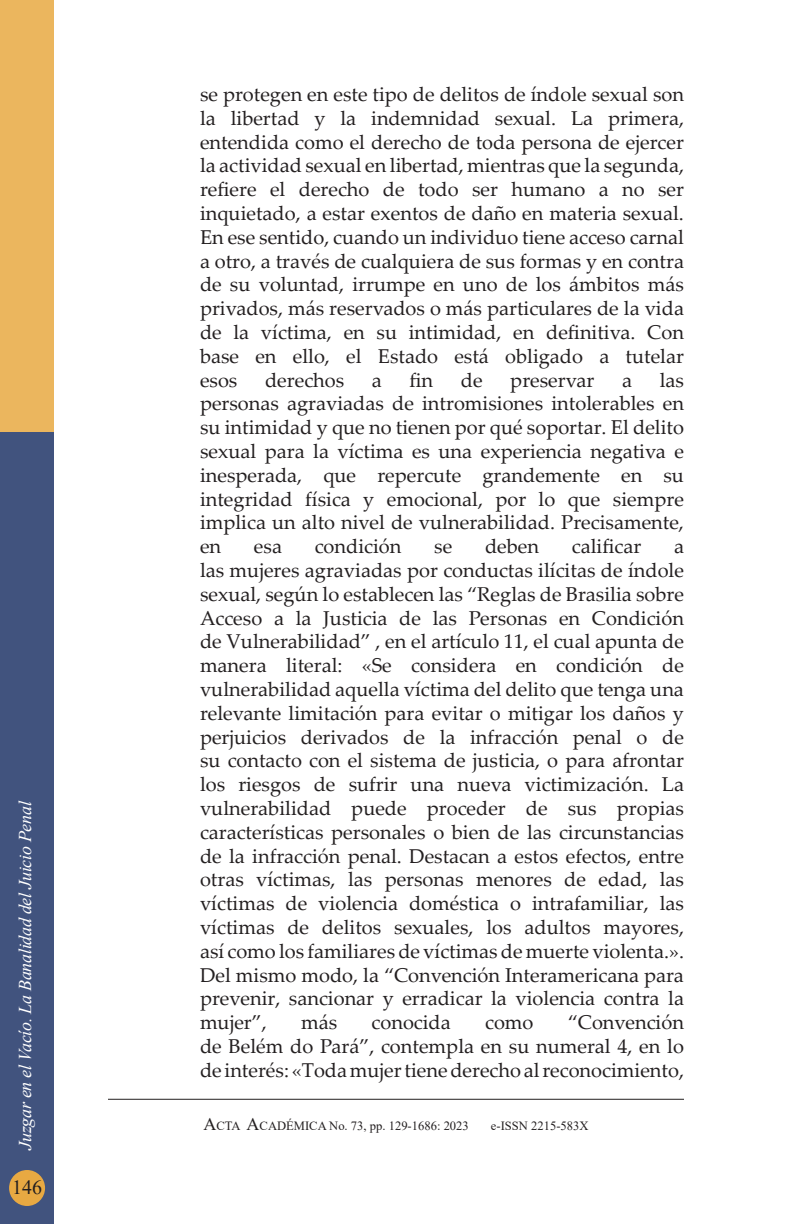
<style>
.page{position:relative;width:792px;height:1224px;background:#fff}
.page>*{position:absolute;margin:0;border:0;box-sizing:border-box;transform-origin:0 0}
.t1{font:20px/23.8px "Palatino Linotype";color:#231f20;text-align:justify}
.t2{font:20px "Times New Roman";color:#231f20}
.t3{font:italic 18px "Times New Roman";letter-spacing:-.015em;color:#fff}
.t4{font:12.6px "Times New Roman";color:#231f20}
.s1{font-size:18px}
</style>
<div class="page">
<hr style="left:108px;top:1099px;width:576px;height:1px;background:#231f20">
<div style="left:0;top:432px;width:54px;height:792px;background:#41537e"></div>
<div style="left:0;top:0;width:54px;height:432px;background:#ebb65e"></div>
<div style="left:9px;top:1170px;width:36px;height:36px;background:#e8a942;border-radius:50%"></div>
<p class="t3" style="left:13px;top:1150px;width:350px;rotate:-90deg">Juzgar en el Vacío. La Banalidad del Juicio Penal</p>
<p class="t2" style="left:12px;top:1174px;width:31px">146</p>
<p class="t1" style="left:200px;top:82px;width:486px">se protegen en este tipo de delitos de índole sexual son la libertad y la indemnidad sexual. La primera, entendida como el derecho de toda persona de ejercer la actividad sexual en libertad, mientras que la segunda, refiere el derecho de todo ser humano a no ser inquietado, a estar exentos de daño en materia sexual.<br>En ese sentido, cuando un individuo tiene acceso carnal a otro, a través de cualquiera de sus formas y en contra de su voluntad, irrumpe en uno de los ámbitos más privados, más reservados o más particulares de la vida de la víctima, en su intimidad, en definitiva. Con base en ello, el Estado está obligado a tutelar esos</p>
<p class="t1" style="left:265px;top:367px;width:81px">derechos</p>
<p class="t1" style="left:372px;top:367px;width:11px">a</p>
<p class="t1" style="left:410px;top:367px;width:25px">fin</p>
<p class="t1" style="left:461px;top:367px;width:23px">de</p>
<p class="t1" style="left:510px;top:367px;width:86px">preservar</p>
<p class="t1" style="left:622px;top:367px;width:11px">a</p>
<p class="t1" style="left:200px;top:367px;width:486px;text-indent:460px">las personas agraviadas de intromisiones intolerables en su intimidad y que no tienen por qué soportar. El delito sexual para la víctima es una experiencia negativa e inesperada, que repercute grandemente en su integridad física y emocional, por lo que siempre implica un alto nivel de vulnerabilidad. Precisamente, en</p>
<p class="t1" style="left:254px;top:534px;width:30px">esa</p>
<p class="t1" style="left:315px;top:534px;width:88px">condición</p>
<p class="t1" style="left:434px;top:534px;width:20px">se</p>
<p class="t1" style="left:485px;top:534px;width:56px">deben</p>
<p class="t1" style="left:572px;top:534px;width:71px">calificar</p>
<p class="t1" style="left:200px;top:534px;width:486px;text-indent:474px">a las mujeres agraviadas por conductas ilícitas de índole sexual, según lo establecen las “Reglas de Brasilia sobre Acceso a la Justicia de las Personas en Condición de Vulnerabilidad” , en el artículo 11, el cual apunta de manera literal: «Se considera en condición de vulnerabilidad aquella víctima del delito que tenga una relevante limitación para evitar o mitigar los daños y perjuicios derivados de la infracción penal o de su contacto con el sistema de justicia, o para afrontar los riesgos de sufrir una nueva victimización. La vulnerabilidad puede proceder de sus propias características personales o bien de las circunstancias de la infracción penal. Destacan a estos efectos, entre otras víctimas, las personas menores de edad, las víctimas de violencia doméstica o intrafamiliar, las víctimas de delitos sexuales, los adultos mayores, así como los familiares de víctimas de muerte violenta.».<br>Del mismo modo, la “Convención Interamericana para prevenir, sancionar y erradicar la violencia contra la mujer”,</p>
<p class="t1" style="left:301px;top:1010px;width:38px">más</p>
<p class="t1" style="left:372px;top:1010px;width:81px">conocida</p>
<p class="t1" style="left:485px;top:1010px;width:50px">como</p>
<p class="t1" style="left:200px;top:1010px;width:486px;text-indent:368px">“Convención de Belém do Pará”, contempla en su numeral 4, en lo de interés: «Toda mujer tiene derecho al reconocimiento,</p>
<p class="t4" style="left:203px;top:1117px;width:267px"><span class="s1">A</span>CTA <span class="s1">A</span>CADÉMICA No. 73, pp. 129-1686: 2023</p>
<p class="t4" style="left:491px;top:1117px;width:99px">e-ISSN 2215-583X</p>
</div>
